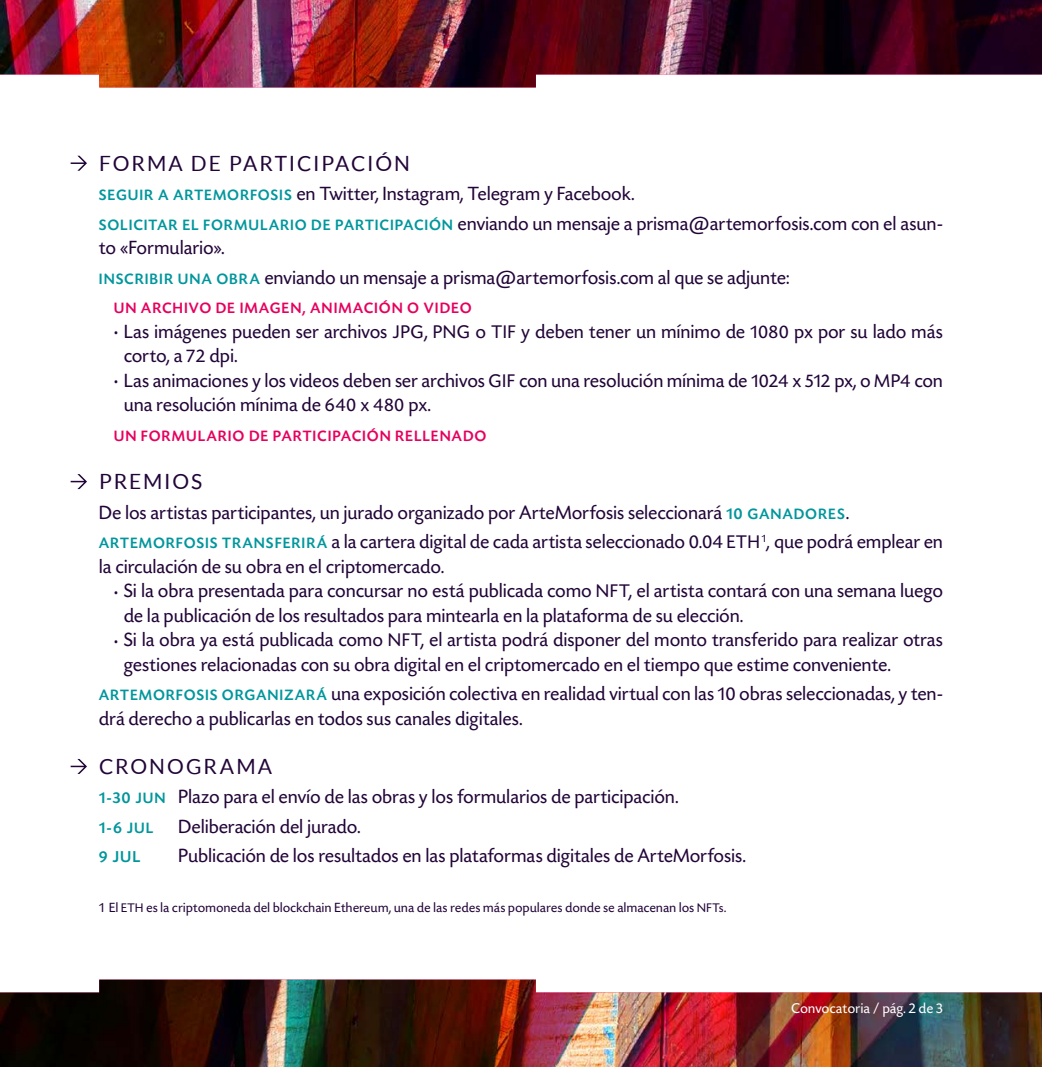
<style>
.page{position:relative;width:1042px;height:1067px;background:#fff}
.page>*{position:absolute;margin:0;border:0;box-sizing:border-box;transform-origin:0 0}
.t1{font:21px "Lato";letter-spacing:.09em;color:#220538}
.t2{font:20.12px/29.4px "Today SHOP";letter-spacing:.025em;color:#220538}
.t3{font:500 16.62px "Today SHOP";color:#00969c}
.t4{font:500 15.75px "Today SHOP";letter-spacing:.095em;color:#e6005e}
.t5{font:14.88px "Today SHOP";letter-spacing:.03em;color:#fff}
.t6{font:14px "Today SHOP";letter-spacing:.035em;color:#220538}
.s1{font-weight:500;font-size:15.75px;color:#00969c}
.s2{font-size:19.25px}
.s3{font-weight:500;font-size:16.62px;color:#00969c}
.s4{font-size:19.6px}
.s5{font-size:15.75px}
.s6{font-size:13.12px}
</style>
<div class="page">
<img style="left:0;top:0;width:1042px;height:1067px">
<svg style="left:71px;top:156px;width:16px;height:15px"></svg>
<svg style="left:71px;top:474px;width:16px;height:15px"></svg>
<svg style="left:71px;top:759px;width:16px;height:15px"></svg>
<p class="t1" style="left:99px;top:151px;width:312px">FORMA DE PARTICIPACIÓN</p>
<p class="t2" style="left:99px;top:180px;width:845px"><span class="s1">SEGUIR A ARTEMORFOSIS</span> en Twitter, Instagram, Telegram y Facebook.<br><span class="s1">SOLICITAR EL FORMULARIO DE PARTICIPACIÓN</span> enviando un mensaje a prisma@artemorfosis.com con el asun-</p>
<p class="t2" style="left:99px;top:234px;width:692px">to «Formulario».<br><span class="s1">INSCRIBIR UNA OBRA</span> enviando un mensaje a prisma@artemorfosis.com al que se adjunte:</p>
<p class="t4" style="left:114px;top:300px;width:359px">UN ARCHIVO DE IMAGEN, ANIMACIÓN O VIDEO</p>
<p class="t2" style="left:114px;top:317px;width:830px"><sup>.</sup> Las imágenes pueden ser archivos <span class="s2">JPG</span>, <span class="s2">PNG</span> o <span class="s2">TIF</span> y deben tener un mínimo de <span class="s2">1080</span> px por su lado más</p>
<p class="t2" style="left:124px;top:342px;width:115px">corto, a <span class="s2">72</span> dpi.</p>
<p class="t2" style="left:114px;top:366px;width:830px"><sup>.</sup> Las animaciones y los videos deben ser archivos <span class="s2">GIF</span> con una resolución mínima de <span class="s2">1024</span> x <span class="s2">512</span> px, o <span class="s2">MP4</span> con</p>
<p class="t2" style="left:124px;top:391px;width:308px">una resolución mínima de <span class="s2">640</span> x <span class="s2">480</span> px.</p>
<p class="t4" style="left:114px;top:427px;width:373px">UN FORMULARIO DE PARTICIPACIÓN RELLENADO</p>
<p class="t1" style="left:99px;top:470px;width:105px">PREMIOS</p>
<p class="t2" style="left:99px;top:498px;width:845px">De los artistas participantes, un jurado organizado por ArteMorfosis seleccionará <span class="s3">10</span> <span class="s1">GANADORES</span>.<br><span class="s1">ARTEMORFOSIS TRANSFERIRÁ</span> a la cartera digital de cada artista seleccionado <span class="s4">0.04</span> <span class="s2">ETH</span> <sup>1</sup><span class="s2">,</span> que podrá emplear en</p>
<p class="t2" style="left:99px;top:552px;width:346px">la circulación de su obra en el criptomercado.</p>
<p class="t2" style="left:114px;top:576px;width:830px"><sup>.</sup> Si la obra presentada para concursar no está publicada como <span class="s2">NFT</span>, el artista contará con una semana luego</p>
<p class="t2" style="left:124px;top:601px;width:621px">de la publicación de los resultados para mintearla en la plataforma de su elección.</p>
<p class="t2" style="left:114px;top:625px;width:830px"><sup>.</sup> Si la obra ya está publicada como <span class="s2">NFT</span>, el artista podrá disponer del monto transferido para realizar otras</p>
<p class="t2" style="left:124px;top:650px;width:768px">gestiones relacionadas con su obra digital en el criptomercado en el tiempo que estime conveniente.</p>
<p class="t2" style="left:99px;top:682px;width:845px;line-height:24.5px"><span class="s1">ARTEMORFOSIS ORGANIZARÁ</span> una exposición colectiva en realidad virtual con las <span class="s4">10</span> obras seleccionadas, y ten&shy;drá derecho a publicarlas en todos sus canales digitales.</p>
<p class="t1" style="left:99px;top:754px;width:174px">CRONOGRAMA</p>
<p class="t2" style="left:99px;top:783px;width:580px"><span class="s3">1-30</span> <span class="s1">JUN</span> Plazo para el envío de las obras y los formularios de participación.</p>
<p class="t3" style="left:99px;top:819px;width:55px">1-6 <span class="s5">JUL</span></p>
<p class="t2" style="left:179px;top:812px;width:183px">Deliberación del jurado.</p>
<p class="t3" style="left:99px;top:848px;width:43px">9 JUL</p>
<p class="t2" style="left:179px;top:842px;width:569px">Publicación de los resultados en las plataformas digitales de ArteMorfosis.</p>
<p class="t6" style="left:99px;top:900px;width:628px">1 El <span class="s6">ETH</span> es la criptomoneda del blockchain Ethereum, una de las redes más populares donde se almacenan los <span class="s6">NFTs</span>.</p>
<p class="t5" style="left:791px;top:1000px;width:153px">Convocatoria / pág. 2 de 3</p>
</div>
